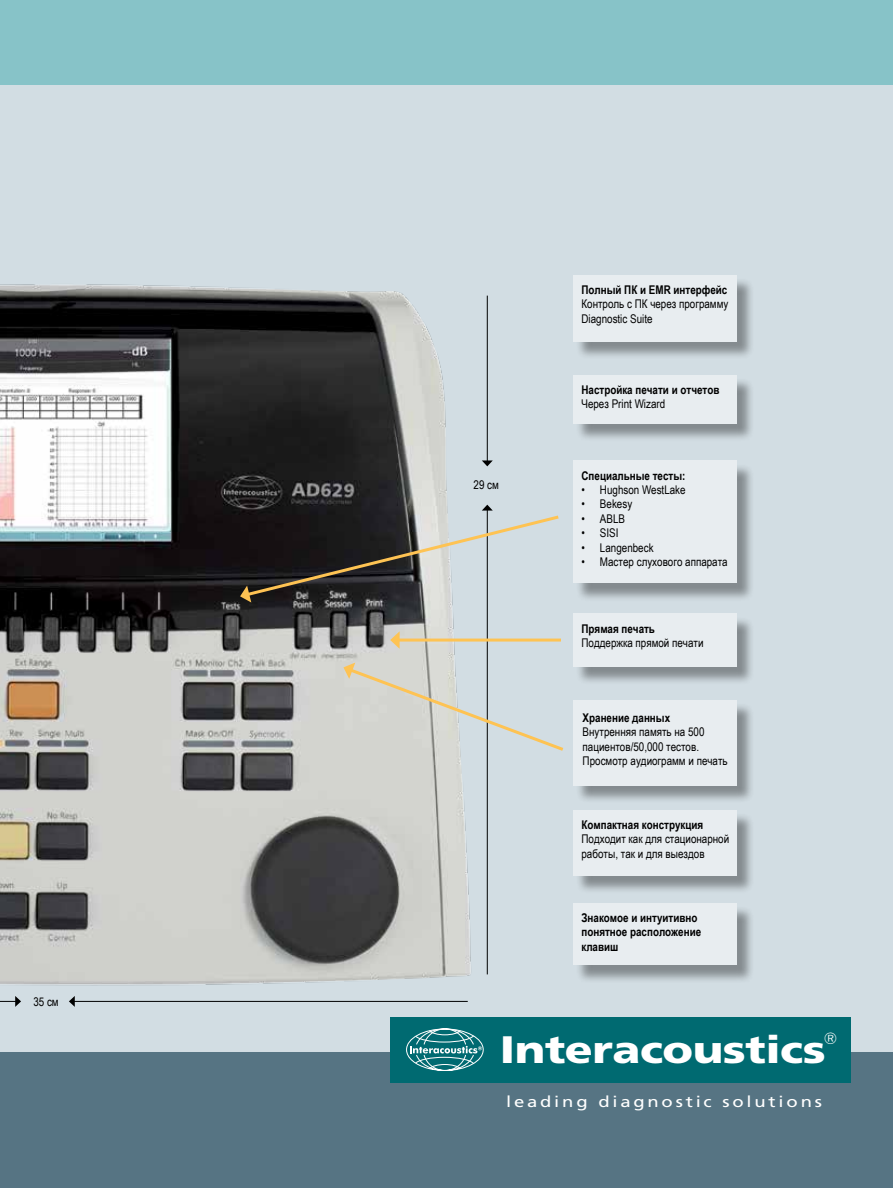
<style>
.page{position:relative;width:893px;height:1188px;background:#fff}
.page>*{position:absolute;margin:0;border:0;box-sizing:border-box;transform-origin:0 0}
.t1{font:900 38.25px "Frutiger LT";letter-spacing:-.01em;color:#fff;scale:1.2 1}
.t2{font:300 16.2px "Futura BT";color:#fff}
.t3{font:15.45px "Frutiger LT";letter-spacing:.15em;color:#fff;scale:1.2 1}
.t4{font:13.65px "Frutiger LT";color:#fff}
.t5{font:12px/14.4px "Arial Narrow";color:#000}
.t6{font:700 12px/14.4px "Arial Narrow";color:#000}
</style>
<div class="page">
<div style="left:0;top:0;width:893px;height:308px;background:#87c3c8"></div>
<div style="left:0;top:85px;width:893px;height:1103px;background:#d2dde3"></div>
<div style="left:0;top:1052px;width:893px;height:136px;background:#567483"></div>
<div style="left:390px;top:1018px;width:460px;height:65px;background:#006a71"></div>
<svg style="left:406px;top:1034px;width:78px;height:37px"></svg>
<div style="left:575px;top:377px;width:180px;height:65px;background:#000;opacity:.75"></div>
<div style="left:573px;top:375px;width:163px;height:48px;background:#e8edf0"></div>
<div style="left:575px;top:616px;width:180px;height:70px;background:#000;opacity:.75"></div>
<div style="left:573px;top:614px;width:163px;height:53px;background:#e8edf0"></div>
<div style="left:575px;top:463px;width:180px;height:139px;background:#000;opacity:.75"></div>
<div style="left:573px;top:461px;width:163px;height:122px;background:#e8edf0"></div>
<div style="left:575px;top:703px;width:180px;height:101px;background:#000;opacity:.75"></div>
<div style="left:573px;top:700px;width:163px;height:85px;background:#e8edf0"></div>
<div style="left:575px;top:812px;width:180px;height:82px;background:#000;opacity:.75"></div>
<div style="left:573px;top:810px;width:163px;height:66px;background:#e8edf0"></div>
<div style="left:575px;top:906px;width:180px;height:78px;background:#000;opacity:.75"></div>
<div style="left:573px;top:903px;width:163px;height:62px;background:#e8edf0"></div>
<div style="left:575px;top:278px;width:180px;height:82px;background:#000;opacity:.75"></div>
<div style="left:573px;top:275px;width:163px;height:67px;background:#e8edf0"></div>
<img style="left:0;top:284px;width:515px;height:750px">
<svg style="left:343px;top:663px;width:221px;height:90px"></svg>
<hr style="left:397px;top:639px;width:164px;height:3px;background:#fec353">
<svg style="left:390px;top:631px;width:10px;height:18px"></svg>
<svg style="left:240px;top:505px;width:319px;height:98px"></svg>
<svg style="left:0;top:996px;width:21px;height:11px"></svg>
<hr style="left:487px;top:296px;width:1px;height:165px;background:#000">
<svg style="left:482px;top:460px;width:11px;height:6px"></svg>
<hr style="left:74px;top:1001px;width:394px;height:1px;background:#000">
<svg style="left:69px;top:996px;width:6px;height:11px"></svg>
<p class="t5" style="left:33px;top:994px;width:27px">35 см</p>
<p class="t6" style="left:581px;top:282px;width:147px">Полный ПК и EMR интерфейс</p>
<p class="t5" style="left:581px;top:297px;width:148px">Контроль с ПК через программу<br>Diagnostic Suite</p>
<p class="t5" style="left:474px;top:477px;width:27px">29 см</p>
<p class="t6" style="left:581px;top:382px;width:139px">Настройка печати и отчетов</p>
<p class="t5" style="left:581px;top:396px;width:85px">Через Print Wizard</p>
<p class="t6" style="left:581px;top:468px;width:105px">Специальные тесты:</p>
<p class="t5" style="left:581px;top:482px;width:106px">• Hughson WestLake</p>
<p class="t5" style="left:581px;top:497px;width:52px">• Bekesy</p>
<p class="t5" style="left:581px;top:511px;width:45px">• ABLB</p>
<p class="t5" style="left:581px;top:525px;width:39px">• SISI</p>
<p class="t5" style="left:581px;top:540px;width:74px">• Langenbeck</p>
<p class="t5" style="left:581px;top:554px;width:148px">• Мастер слухового аппарата</p>
<p class="t6" style="left:581px;top:621px;width:75px">Прямая печать</p>
<p class="t5" style="left:581px;top:635px;width:124px">Поддержка прямой печати</p>
<p class="t6" style="left:583px;top:710px;width:89px">Хранение данных</p>
<p class="t5" style="left:583px;top:725px;width:147px">Внутренняя память на 500 пациентов/50,000 тестов.<br>Просмотр аудиограмм и печать</p>
<p class="t6" style="left:581px;top:817px;width:123px">Компактная конструкция</p>
<p class="t5" style="left:581px;top:832px;width:149px">Подходит как для стационарной работы, так и для выездов</p>
<p class="t6" style="left:581px;top:910px;width:121px">Знакомое и интуитивно понятное расположение клавиш</p>
<h1 class="t1" style="left:500px;top:1026px;width:273px">Interacoustics</h1>
<h2 class="t2" style="left:824px;top:1028px;width:15px">®</h2>
<p class="t4" style="left:811px;top:1048px;width:12px">®</p>
<p class="t3" style="left:506px;top:1093px;width:265px">leading diagnostic solutions</p>
<p class="t3" style="left:512px;top:1089px;width:265px">leading diagnostic solutions</p>
</div>
